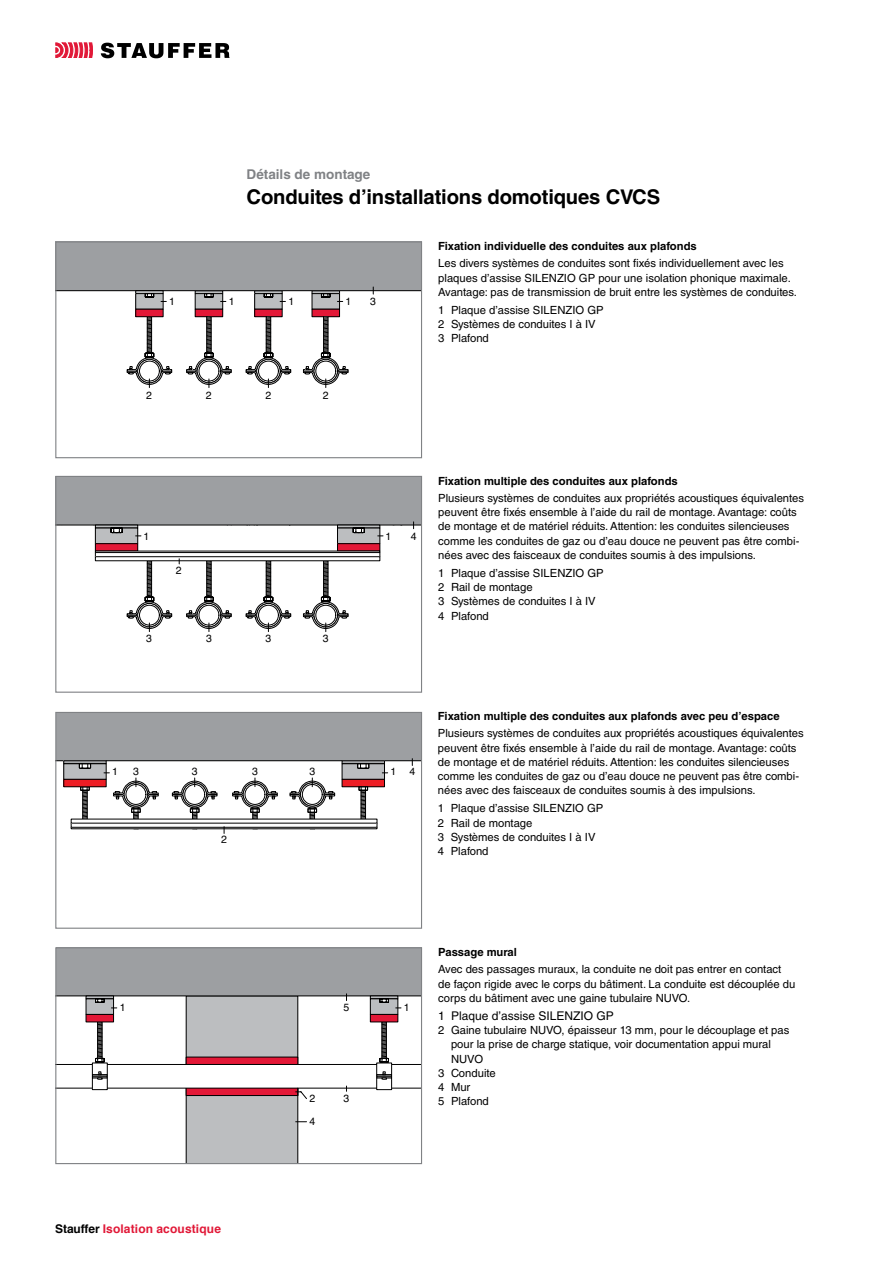
<style>
.page{position:relative;width:893px;height:1263px;background:#fff}
.page>*{position:absolute;margin:0;border:0;box-sizing:border-box;transform-origin:0 0}
.t1{font:700 20.25px "Helvetica LT Std";letter-spacing:-.01em;color:#000}
.t2{font:700 13.5px "Helvetica LT Std";color:#808285}
.t3{font:700 12px "Helvetica";letter-spacing:.01em;color:#e11837}
.t4{font:12px "Helvetica LT Std";color:#000}
.t5{font:11.25px/14.2px "Helvetica LT Std";color:#000}
.t6{font:700 11.25px "Helvetica LT Std";color:#000}
.t7{font:10.5px "Helvetica";color:#000}
.s1{color:#000}
</style>
<div class="page">
<svg style="left:55px;top:43px;width:38px;height:15px"></svg>
<svg style="left:101px;top:43px;width:129px;height:15px"></svg>
<svg style="left:57px;top:714px;width:363px;height:119px"></svg>
<div style="left:55px;top:712px;width:367px;height:217px;border:1px solid #808285"></div>
<div style="left:95px;top:528px;width:43px;height:16px;background:#bcbec0"></div>
<div style="left:95px;top:528px;width:43px;height:16px;border:1px solid #000"></div>
<div style="left:95px;top:544px;width:43px;height:7px;background:#e31837"></div>
<div style="left:95px;top:543px;width:43px;height:8px;border:1px solid #000"></div>
<div style="left:337px;top:528px;width:43px;height:16px;background:#bcbec0"></div>
<div style="left:337px;top:544px;width:43px;height:7px;background:#e31837"></div>
<div style="left:337px;top:543px;width:43px;height:8px;border:1px solid #000"></div>
<div style="left:95px;top:552px;width:285px;height:5px;border:1px solid #000"></div>
<div style="left:95px;top:556px;width:285px;height:5px;border:1px solid #000"></div>
<svg style="left:303px;top:560px;width:46px;height:72px"></svg>
<svg style="left:245px;top:560px;width:47px;height:72px"></svg>
<svg style="left:186px;top:560px;width:46px;height:72px"></svg>
<svg style="left:126px;top:560px;width:46px;height:72px"></svg>
<svg style="left:57px;top:478px;width:363px;height:59px"></svg>
<div style="left:55px;top:476px;width:367px;height:217px;border:1px solid #808285"></div>
<svg style="left:57px;top:949px;width:363px;height:213px"></svg>
<div style="left:55px;top:947px;width:367px;height:217px;border:1px solid #808285"></div>
<div style="left:312px;top:294px;width:28px;height:15px;background:#bcbec0"></div>
<div style="left:312px;top:293px;width:28px;height:17px;border:1px solid #000"></div>
<div style="left:312px;top:309px;width:28px;height:8px;background:#e31837"></div>
<div style="left:255px;top:294px;width:27px;height:15px;background:#bcbec0"></div>
<div style="left:254px;top:293px;width:29px;height:17px;border:1px solid #000"></div>
<div style="left:255px;top:309px;width:27px;height:8px;background:#e31837"></div>
<div style="left:195px;top:294px;width:28px;height:15px;background:#bcbec0"></div>
<div style="left:195px;top:293px;width:28px;height:17px;border:1px solid #000"></div>
<div style="left:195px;top:309px;width:28px;height:8px;background:#e31837"></div>
<div style="left:136px;top:294px;width:27px;height:15px;background:#bcbec0"></div>
<div style="left:135px;top:293px;width:29px;height:17px;border:1px solid #000"></div>
<div style="left:136px;top:309px;width:27px;height:8px;background:#e31837"></div>
<svg style="left:303px;top:316px;width:46px;height:72px"></svg>
<svg style="left:245px;top:316px;width:47px;height:72px"></svg>
<svg style="left:186px;top:316px;width:46px;height:72px"></svg>
<svg style="left:126px;top:316px;width:46px;height:72px"></svg>
<svg style="left:57px;top:243px;width:363px;height:59px"></svg>
<div style="left:55px;top:241px;width:367px;height:217px;border:1px solid #808285"></div>
<p class="t2" style="left:247px;top:166px;width:125px">Détails de montage</p>
<h1 class="t1" style="left:247px;top:184px;width:415px">Conduites d’installations domotiques CVCS</h1>
<p class="t7" style="left:169px;top:293px;width:7px">1</p>
<p class="t7" style="left:229px;top:293px;width:7px">1</p>
<p class="t7" style="left:288px;top:293px;width:7px">1</p>
<p class="t7" style="left:346px;top:293px;width:7px">1</p>
<p class="t7" style="left:370px;top:294px;width:7px">3</p>
<p class="t7" style="left:146px;top:387px;width:7px">2</p>
<p class="t7" style="left:206px;top:387px;width:7px">2</p>
<p class="t7" style="left:265px;top:387px;width:7px">2</p>
<p class="t7" style="left:323px;top:387px;width:7px">2</p>
<p class="t6" style="left:438px;top:239px;width:260px">Fixation individuelle des conduites aux plafonds</p>
<p class="t5" style="left:438px;top:256px;width:360px">Les divers systèmes de conduites sont fixés individuellement avec les plaques d’assise SILENZIO GP pour une isolation phonique maximale.<br>Avantage: pas de transmission de bruit entre les systèmes de conduites.</p>
<p class="t5" style="left:438px;top:303px;width:167px">1 Plaque d’assise SILENZIO GP<br>2 Systèmes de conduites I à IV<br>3 Plafond</p>
<p class="t7" style="left:144px;top:528px;width:7px">1</p>
<p class="t7" style="left:386px;top:528px;width:7px">1</p>
<p class="t7" style="left:176px;top:562px;width:7px">2</p>
<p class="t7" style="left:411px;top:528px;width:7px">4</p>
<p class="t7" style="left:146px;top:630px;width:7px">3</p>
<p class="t7" style="left:206px;top:630px;width:7px">3</p>
<p class="t7" style="left:265px;top:630px;width:7px">3</p>
<p class="t7" style="left:323px;top:630px;width:7px">3</p>
<p class="t6" style="left:438px;top:474px;width:241px">Fixation multiple des conduites aux plafonds</p>
<p class="t5" style="left:438px;top:491px;width:367px">Plusieurs systèmes de conduites aux propriétés acoustiques équivalentes peuvent être fixés ensemble à l’aide du rail de montage. Avantage: coûts de montage et de matériel réduits. Attention: les conduites silencieuses comme les conduites de gaz ou d’eau douce ne peuvent pas être combi&shy;nées avec des faisceaux de conduites soumis à des impulsions.</p>
<p class="t5" style="left:438px;top:566px;width:167px">1 Plaque d’assise SILENZIO GP<br>2 Rail de montage<br>3 Systèmes de conduites I à IV<br>4 Plafond</p>
<p class="t7" style="left:133px;top:763px;width:7px">3</p>
<p class="t7" style="left:192px;top:763px;width:7px">3</p>
<p class="t7" style="left:252px;top:763px;width:7px">3</p>
<p class="t7" style="left:310px;top:763px;width:7px">3</p>
<p class="t7" style="left:409px;top:763px;width:7px">4</p>
<p class="t7" style="left:112px;top:763px;width:7px">1</p>
<p class="t7" style="left:391px;top:763px;width:7px">1</p>
<p class="t7" style="left:221px;top:831px;width:7px">2</p>
<p class="t6" style="left:438px;top:709px;width:343px">Fixation multiple des conduites aux plafonds avec peu d’espace</p>
<p class="t5" style="left:438px;top:726px;width:367px">Plusieurs systèmes de conduites aux propriétés acoustiques équivalentes peuvent être fixés ensemble à l’aide du rail de montage. Avantage: coûts de montage et de matériel réduits. Attention: les conduites silencieuses comme les conduites de gaz ou d’eau douce ne peuvent pas être combi&shy;nées avec des faisceaux de conduites soumis à des impulsions.</p>
<p class="t5" style="left:438px;top:801px;width:167px">1 Plaque d’assise SILENZIO GP<br>2 Rail de montage<br>3 Systèmes de conduites I à IV<br>4 Plafond</p>
<p class="t7" style="left:120px;top:999px;width:7px">1</p>
<p class="t7" style="left:344px;top:999px;width:7px">5</p>
<p class="t7" style="left:404px;top:999px;width:7px">1</p>
<p class="t7" style="left:309px;top:1090px;width:7px">2</p>
<p class="t7" style="left:344px;top:1090px;width:7px">3</p>
<p class="t7" style="left:309px;top:1113px;width:7px">4</p>
<p class="t6" style="left:438px;top:945px;width:80px">Passage mural</p>
<p class="t5" style="left:438px;top:962px;width:359px">Avec des passages muraux, la conduite ne doit pas entrer en contact de façon rigide avec le corps du bâtiment. La conduite est découplée du corps du bâtiment avec une gaine tubulaire NUVO.</p>
<p class="t4" style="left:438px;top:1009px;width:177px">1 Plaque d’assise SILENZIO GP</p>
<p class="t5" style="left:438px;top:1023px;width:353px">2 Gaine tubulaire NUVO, épaisseur 13 mm, pour le découplage et pas</p>
<p class="t5" style="left:451px;top:1037px;width:321px">pour la prise de charge statique, voir documentation appui mural</p>
<p class="t5" style="left:451px;top:1051px;width:34px">NUVO</p>
<p class="t5" style="left:438px;top:1066px;width:59px">3 Conduite</p>
<p class="t5" style="left:438px;top:1080px;width:34px">4 Mur</p>
<p class="t5" style="left:438px;top:1094px;width:52px">5 Plafond</p>
<p class="t3" style="left:55px;top:1219px;width:167px"><span class="s1">Stauffer</span> Isolation acoustique</p>
</div>
